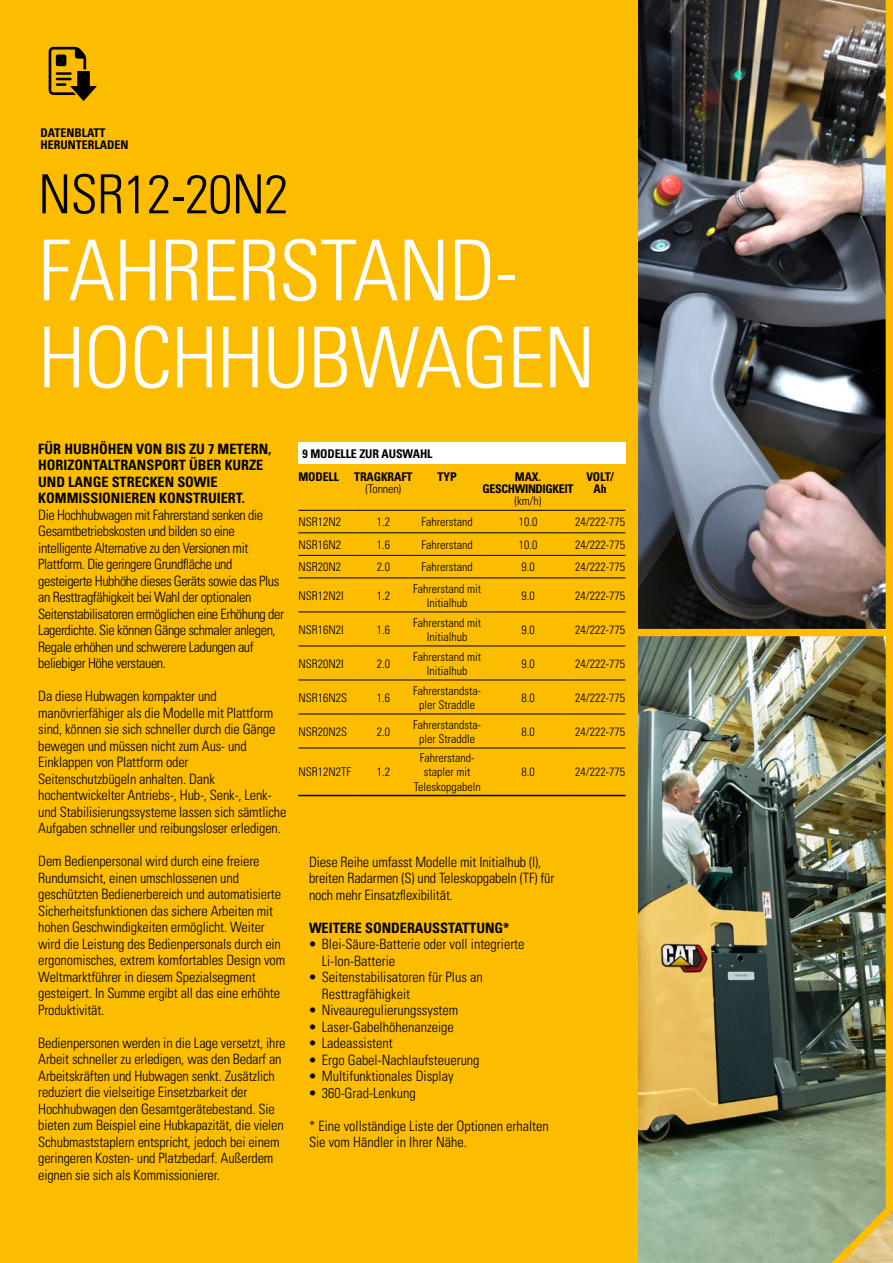
<style>
.page{position:relative;width:893px;height:1263px;background:#fff}
.page>*{position:absolute;margin:0;border:0;box-sizing:border-box;transform-origin:0 0}
.t1{font:84px/87px "Univers LTCYR 47 Light Cond";letter-spacing:-.01em;color:#fff}
.t2{font:54px "Univers LTCYR 47 Light Cond";letter-spacing:-.01em;color:#000}
.t3{font:14.25px/16.5px "Univers LTCYR 47 Light Cond";letter-spacing:-.01em;color:#000}
.t4{font:14.25px/16.5px "Univers LTCYR 47 Light Cond";letter-spacing:-.03em;color:#000}
.t5{font:14.25px/16.5px "Univers LTCYR 67 Bold Cond";color:#000}
.t6{font:12px/14.4px "Univers LTCYR 47 Light Cond";color:#000;text-align:center}
.t7{font:12px/12px "Univers LTCYR 67 Bold Cond";letter-spacing:-.01em;color:#000}
.t8{font:12px/12px "Univers LTCYR 67 Bold Cond";letter-spacing:-.03em;color:#000;text-align:center}
</style>
<div class="page">
<img style="left:638px;top:636px;width:255px;height:627px">
<img style="left:638px;top:0;width:255px;height:636px">
<div style="left:0;top:0;width:638px;height:1263px;background:#fcbc00"></div>
<div style="left:298px;top:442px;width:327px;height:21px;background:#fff"></div>
<hr style="left:354px;top:795px;width:59px;height:1px;background:#000">
<hr style="left:413px;top:795px;width:68px;height:1px;background:#000">
<hr style="left:481px;top:795px;width:94px;height:1px;background:#000">
<hr style="left:575px;top:795px;width:50px;height:1px;background:#000">
<hr style="left:298px;top:555px;width:56px;height:1px;background:#000">
<hr style="left:354px;top:555px;width:59px;height:1px;background:#000">
<hr style="left:413px;top:555px;width:68px;height:1px;background:#000">
<hr style="left:481px;top:555px;width:94px;height:1px;background:#000">
<hr style="left:575px;top:555px;width:50px;height:1px;background:#000">
<hr style="left:354px;top:611px;width:59px;height:1px;background:#000">
<hr style="left:413px;top:611px;width:68px;height:1px;background:#000">
<hr style="left:481px;top:611px;width:94px;height:1px;background:#000">
<hr style="left:575px;top:611px;width:50px;height:1px;background:#000">
<hr style="left:298px;top:645px;width:56px;height:1px;background:#000">
<hr style="left:354px;top:645px;width:59px;height:1px;background:#000">
<hr style="left:413px;top:645px;width:68px;height:1px;background:#000">
<hr style="left:481px;top:645px;width:94px;height:1px;background:#000">
<hr style="left:298px;top:532px;width:56px;height:1px;background:#000">
<hr style="left:354px;top:532px;width:59px;height:1px;background:#000">
<hr style="left:413px;top:532px;width:68px;height:1px;background:#000">
<hr style="left:481px;top:532px;width:94px;height:1px;background:#000">
<hr style="left:575px;top:532px;width:50px;height:1px;background:#000">
<hr style="left:354px;top:577px;width:59px;height:1px;background:#000">
<hr style="left:413px;top:577px;width:68px;height:1px;background:#000">
<hr style="left:481px;top:577px;width:94px;height:1px;background:#000">
<hr style="left:575px;top:577px;width:50px;height:1px;background:#000">
<hr style="left:298px;top:611px;width:56px;height:1px;background:#000">
<hr style="left:298px;top:510px;width:56px;height:1px;background:#000">
<hr style="left:354px;top:510px;width:59px;height:1px;background:#000">
<hr style="left:413px;top:510px;width:68px;height:1px;background:#000">
<hr style="left:481px;top:510px;width:94px;height:1px;background:#000">
<hr style="left:575px;top:510px;width:50px;height:1px;background:#000">
<hr style="left:298px;top:577px;width:56px;height:1px;background:#000">
<hr style="left:298px;top:795px;width:56px;height:1px;background:#000">
<hr style="left:575px;top:645px;width:50px;height:1px;background:#000">
<hr style="left:575px;top:680px;width:50px;height:1px;background:#000">
<hr style="left:298px;top:714px;width:56px;height:1px;background:#000">
<hr style="left:354px;top:714px;width:59px;height:1px;background:#000">
<hr style="left:413px;top:714px;width:68px;height:1px;background:#000">
<hr style="left:481px;top:714px;width:94px;height:1px;background:#000">
<hr style="left:575px;top:714px;width:50px;height:1px;background:#000">
<hr style="left:298px;top:748px;width:56px;height:1px;background:#000">
<hr style="left:354px;top:748px;width:59px;height:1px;background:#000">
<hr style="left:413px;top:748px;width:68px;height:1px;background:#000">
<hr style="left:481px;top:748px;width:94px;height:1px;background:#000">
<hr style="left:575px;top:748px;width:50px;height:1px;background:#000">
<hr style="left:298px;top:680px;width:56px;height:1px;background:#000">
<hr style="left:354px;top:680px;width:59px;height:1px;background:#000">
<hr style="left:413px;top:680px;width:68px;height:1px;background:#000">
<hr style="left:481px;top:680px;width:94px;height:1px;background:#000">
<svg style="left:49px;top:47px;width:48px;height:54px"></svg>
<p class="t7" style="left:40px;top:126px;width:90px">DATENBLATT<br>HERUNTERLADEN</p>
<h2 class="t2" style="left:38px;top:158px;width:252px">NSR12-20N2</h2>
<h1 class="t1" style="left:38px;top:223px;width:558px">FAHRERSTAND-<br>HOCHHUBWAGEN</h1>
<p class="t5" style="left:38px;top:440px;width:235px">FÜR HUBHÖHEN VON BIS ZU 7 METERN,<br>HORIZONTALTRANSPORT ÜBER KURZE<br>UND LANGE STRECKEN SOWIE<br>KOMMISSIONIEREN KONSTRUIERT.</p>
<p class="t4" style="left:38px;top:506px;width:247px">Die Hochhubwagen mit Fahrerstand senken die Gesamtbetriebskosten und bilden so eine intelligente Alternative zu den Versionen mit Plattform. Die geringere Grundfläche und gesteigerte Hubhöhe dieses Geräts sowie das Plus an Resttragfähigkeit bei Wahl der optionalen Seitenstabilisatoren ermöglichen eine Erhöhung der Lagerdichte. Sie können Gänge schmaler anlegen, Regale erhöhen und schwerere Ladungen auf beliebiger Höhe verstauen.</p>
<p class="t3" style="left:38px;top:687px;width:250px">Da diese Hubwagen kompakter und manövrierfähiger als die Modelle mit Plattform sind, können sie sich schneller durch die Gänge bewegen und müssen nicht zum Aus- und Einklappen von Plattform oder Seitenschutzbügeln anhalten. Dank hochentwickelter Antriebs-, Hub-, Senk-, Lenk&shy;und Stabilisierungssysteme lassen sich sämtliche Aufgaben schneller und reibungsloser erledigen.</p>
<p class="t3" style="left:38px;top:852px;width:248px">Dem Bedienpersonal wird durch eine freiere Rundumsicht, einen umschlossenen und geschützten Bedienerbereich und automatisierte Sicherheitsfunktionen das sichere Arbeiten mit hohen Geschwindigkeiten ermöglicht. Weiter wird die Leistung des Bedienpersonals durch ein ergonomisches, extrem komfortables Design vom Weltmarktführer in diesem Spezialsegment gesteigert. In Summe ergibt all das eine erhöhte Produktivität.</p>
<p class="t3" style="left:38px;top:1034px;width:249px">Bedienpersonen werden in die Lage versetzt, ihre Arbeit schneller zu erledigen, was den Bedarf an Arbeitskräften und Hubwagen senkt. Zusätzlich reduziert die vielseitige Einsetzbarkeit der Hochhubwagen den Gesamtgerätebestand. Sie bieten zum Beispiel eine Hubkapazität, die vielen Schubmaststaplern entspricht, jedoch bei einem geringeren Kosten- und Platzbedarf. Außerdem eignen sie sich als Kommissionierer.</p>
<p class="t7" style="left:298px;top:442px;width:136px;line-height:22.8px;text-indent:4px">9 MODELLE ZUR AUSWAHL<br>MODELL</p>
<p class="t7" style="left:354px;top:470px;width:60px">TRAGKRAFT</p>
<p class="t6" style="left:366px;top:480px;width:37px">(Tonnen)</p>
<p class="t7" style="left:438px;top:470px;width:21px">TYP</p>
<p class="t8" style="left:482px;top:470px;width:92px">MAX.<br>GESCHWINDIGKEIT</p>
<p class="t6" style="left:515px;top:492px;width:28px">(km/h)</p>
<p class="t7" style="left:586px;top:470px;width:29px;text-align:center">VOLT/<br>Ah</p>
<p class="t6" style="left:298px;top:514px;width:44px">NSR12N2</p>
<p class="t6" style="left:377px;top:514px;width:15px">1.2</p>
<p class="t6" style="left:422px;top:514px;width:53px">Fahrerstand</p>
<p class="t6" style="left:519px;top:514px;width:20px">10.0</p>
<p class="t6" style="left:575px;top:514px;width:51px">24/222-775</p>
<p class="t6" style="left:298px;top:537px;width:44px">NSR16N2</p>
<p class="t6" style="left:377px;top:537px;width:15px">1.6</p>
<p class="t6" style="left:422px;top:537px;width:53px">Fahrerstand</p>
<p class="t6" style="left:519px;top:537px;width:20px">10.0</p>
<p class="t6" style="left:575px;top:537px;width:51px">24/222-775</p>
<p class="t6" style="left:298px;top:559px;width:44px">NSR20N2</p>
<p class="t6" style="left:377px;top:559px;width:15px">2.0</p>
<p class="t6" style="left:422px;top:559px;width:53px">Fahrerstand</p>
<p class="t6" style="left:521px;top:559px;width:15px">9.0</p>
<p class="t6" style="left:575px;top:559px;width:51px">24/222-775</p>
<p class="t6" style="left:298px;top:588px;width:47px">NSR12N2I</p>
<p class="t6" style="left:377px;top:588px;width:15px">1.2</p>
<p class="t6" style="left:413px;top:580px;width:69px">Fahrerstand mit<br>Initialhub</p>
<p class="t6" style="left:521px;top:588px;width:15px">9.0</p>
<p class="t6" style="left:575px;top:588px;width:51px">24/222-775</p>
<p class="t6" style="left:298px;top:622px;width:47px">NSR16N2I</p>
<p class="t6" style="left:377px;top:622px;width:15px">1.6</p>
<p class="t6" style="left:413px;top:614px;width:69px">Fahrerstand mit<br>Initialhub</p>
<p class="t6" style="left:521px;top:622px;width:15px">9.0</p>
<p class="t6" style="left:575px;top:622px;width:51px">24/222-775</p>
<p class="t6" style="left:298px;top:656px;width:47px">NSR20N2I</p>
<p class="t6" style="left:377px;top:656px;width:15px">2.0</p>
<p class="t6" style="left:413px;top:648px;width:69px">Fahrerstand mit<br>Initialhub</p>
<p class="t6" style="left:521px;top:656px;width:15px">9.0</p>
<p class="t6" style="left:575px;top:656px;width:51px">24/222-775</p>
<p class="t6" style="left:298px;top:690px;width:50px">NSR16N2S</p>
<p class="t6" style="left:377px;top:690px;width:15px">1.6</p>
<p class="t6" style="left:413px;top:682px;width:69px">Fahrerstandsta&shy;pler Straddle</p>
<p class="t6" style="left:521px;top:690px;width:15px">8.0</p>
<p class="t6" style="left:575px;top:690px;width:51px">24/222-775</p>
<p class="t6" style="left:298px;top:724px;width:50px">NSR20N2S</p>
<p class="t6" style="left:377px;top:724px;width:15px">2.0</p>
<p class="t6" style="left:413px;top:716px;width:69px">Fahrerstandsta&shy;pler Straddle</p>
<p class="t6" style="left:521px;top:724px;width:15px">8.0</p>
<p class="t6" style="left:575px;top:724px;width:51px">24/222-775</p>
<p class="t6" style="left:298px;top:764px;width:54px">NSR12N2TF</p>
<p class="t6" style="left:377px;top:764px;width:15px">1.2</p>
<p class="t6" style="left:414px;top:750px;width:69px">Fahrerstand&shy;stapler mit<br>Teleskopgabeln</p>
<p class="t6" style="left:521px;top:764px;width:15px">8.0</p>
<p class="t6" style="left:575px;top:764px;width:51px">24/222-775</p>
<p class="t3" style="left:309px;top:852px;width:247px">Diese Reihe umfasst Modelle mit Initialhub (I), breiten Radarmen (S) und Teleskopgabeln (TF) für noch mehr Einsatzflexibilität.</p>
<p class="t5" style="left:309px;top:919px;width:202px">WEITERE SONDERAUSSTATTUNG*</p>
<p class="t3" style="left:322px;top:935px;width:204px;text-indent:-13px">• Blei-Säure-Batterie oder voll integrierte<br>Li-Ion-Batterie</p>
<p class="t3" style="left:322px;top:968px;width:162px;text-indent:-13px">• Seitenstabilisatoren für Plus an<br>Resttragfähigkeit</p>
<p class="t3" style="left:309px;top:1001px;width:151px">• Niveauregulierungssystem</p>
<p class="t3" style="left:309px;top:1018px;width:146px">• Laser-Gabelhöhenanzeige</p>
<p class="t3" style="left:309px;top:1034px;width:85px">• Ladeassistent</p>
<p class="t3" style="left:309px;top:1051px;width:172px">• Ergo Gabel-Nachlaufsteuerung</p>
<p class="t3" style="left:309px;top:1067px;width:146px">• Multifunktionales Display</p>
<p class="t3" style="left:309px;top:1084px;width:108px">• 360-Grad-Lenkung</p>
<p class="t3" style="left:309px;top:1117px;width:241px">* Eine vollständige Liste der Optionen erhalten<br>Sie vom Händler in Ihrer Nähe.</p>
</div>
